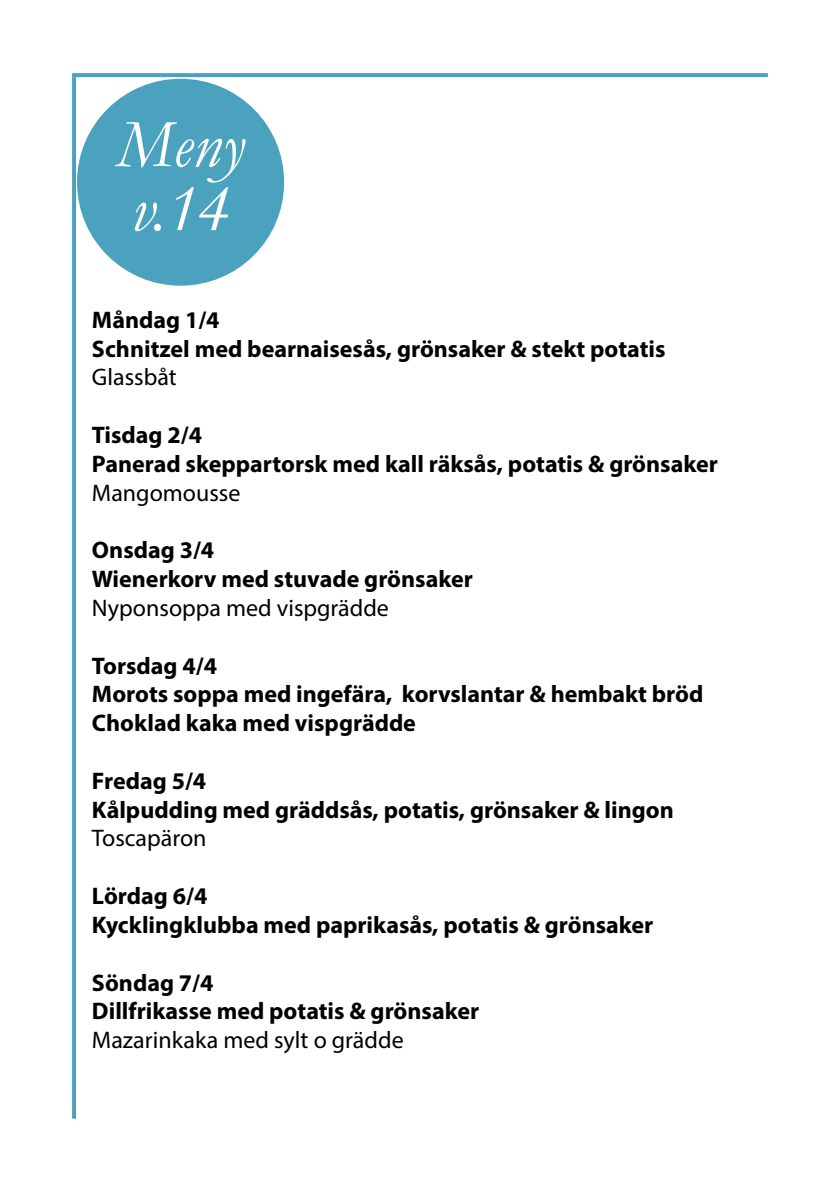
<style>
.page{position:relative;width:840px;height:1191px;background:#fff}
.page>*{position:absolute;margin:0;border:0;box-sizing:border-box;transform-origin:0 0}
.rubrik_Meny_aktivitet{font:italic 68px "Garamond";color:#fff}
.t1{font:700 24px "Myriad Pro";color:#000001}
.t2{font:24px "Myriad Pro";color:#000001}
</style>
<div class="page">
<div style="left:78px;top:80px;width:205px;height:205px;background:#4ba2be;border-radius:50%"></div>
<svg style="left:72px;top:77px;width:4px;height:1041px;background:#4ea3bf"></svg>
<svg style="left:72px;top:73px;width:695px;height:4px;background:#50a4c0"></svg>
<p class="rubrik_Meny_aktivitet" style="left:117px;top:99px;width:129px">Meny</p>
<p class="rubrik_Meny_aktivitet" style="left:131px;top:163px;width:100px">v.14</p>
<p class="t1" style="left:92px;top:304px;width:129px">Måndag 1/4</p>
<p class="t1" style="left:92px;top:333px;width:574px">Schnitzel med bearnaisesås, grönsaker &amp; stekt potatis</p>
<p class="t2" style="left:92px;top:362px;width:86px">Glassbåt</p>
<p class="t1" style="left:92px;top:419px;width:112px">Tisdag 2/4</p>
<p class="t1" style="left:92px;top:448px;width:627px">Panerad skeppartorsk med kall räksås, potatis &amp; grönsaker</p>
<p class="t2" style="left:92px;top:478px;width:150px">Mangomousse</p>
<p class="t1" style="left:92px;top:534px;width:124px">Onsdag 3/4</p>
<p class="t1" style="left:92px;top:563px;width:382px">Wienerkorv med stuvade grönsaker</p>
<p class="t2" style="left:92px;top:593px;width:298px">Nyponsoppa med vispgrädde</p>
<p class="t1" style="left:92px;top:650px;width:127px">Torsdag 4/4</p>
<p class="t1" style="left:92px;top:678px;width:612px">Morots soppa med ingefära, korvslantar &amp; hembakt bröd</p>
<p class="t1" style="left:92px;top:707px;width:325px">Choklad kaka med vispgrädde</p>
<p class="t1" style="left:92px;top:765px;width:116px">Fredag 5/4</p>
<p class="t1" style="left:92px;top:794px;width:583px">Kålpudding med gräddsås, potatis, grönsaker &amp; lingon</p>
<p class="t2" style="left:92px;top:823px;width:116px">Toscapäron</p>
<p class="t1" style="left:92px;top:880px;width:117px">Lördag 6/4</p>
<p class="t1" style="left:92px;top:909px;width:562px">Kycklingklubba med paprikasås, potatis &amp; grönsaker</p>
<p class="t1" style="left:92px;top:966px;width:123px">Söndag 7/4</p>
<p class="t1" style="left:92px;top:995px;width:388px">Dillfrikasse med potatis &amp; grönsaker</p>
<p class="t2" style="left:92px;top:1025px;width:313px">Mazarinkaka med sylt o grädde</p>
</div>
